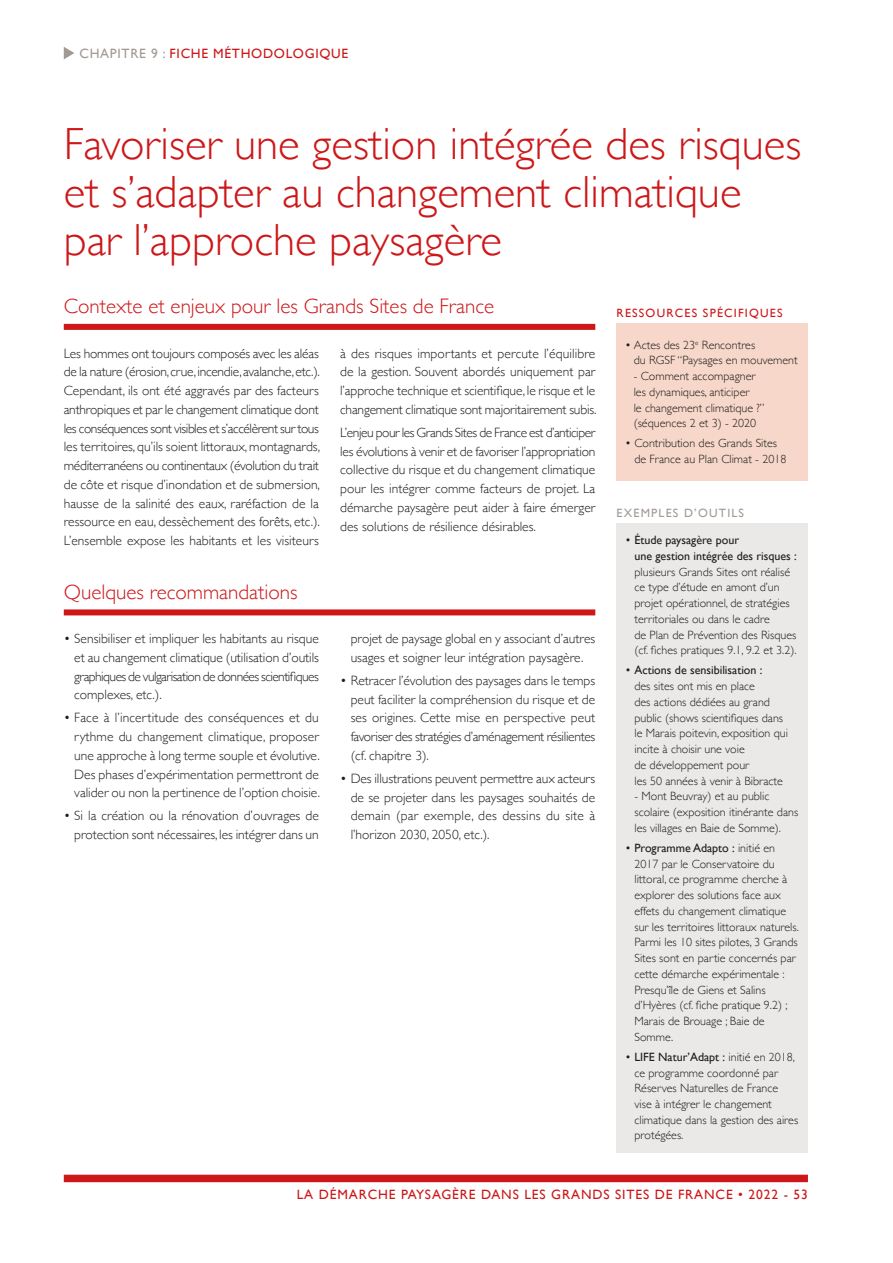
<style>
.page{position:relative;width:893px;height:1263px;background:#fff}
.page>*{position:absolute;margin:0;border:0;box-sizing:border-box;transform-origin:0 0}
.t1{font:300 45px/48px "Gill Sans";color:#cd1719}
.t2{font:300 21px "Gill Sans";color:#cd1719}
.t3{font:300 13.5px/18.8px "Gill Sans";color:#1d1d1b;text-align:justify}
.t4{font:13.5px "Gill Sans";letter-spacing:.065em;color:#cd1719}
.t5{font:300 12px/15.8px "Gill Sans";color:#1d1d1b}
.t6{font:12px/15.8px "Gill Sans";color:#1d1d1b}
.t7{font:12px "Gill Sans";letter-spacing:.1em;color:#cd1719}
.t8{font:12px "Gill Sans";letter-spacing:.1em;color:#a29995}
.s1{color:#a29995}
.s2{font-weight:300}
.s3{font-weight:400}
</style>
<div class="page">
<div style="left:64px;top:1175px;width:744px;height:7px;background:#cd1719"></div>
<svg style="left:64px;top:47px;width:10px;height:12px"></svg>
<div style="left:64px;top:324px;width:531px;height:6px;background:#cd1719"></div>
<div style="left:64px;top:609px;width:531px;height:6px;background:#cd1719"></div>
<div style="left:617px;top:323px;width:191px;height:157px;background:#f6d7ca"></div>
<div style="left:617px;top:523px;width:191px;height:629px;background:#ebe8e8"></div>
<p class="t4" style="left:80px;top:45px;width:270px"><span class="s1">CHAPITRE 9 :</span> FICHE MÉTHODOLOGIQUE</p>
<h1 class="t1" style="left:64px;top:118px;width:739px">Favoriser une gestion intégrée des risques et s’adapter au changement climatique par l’approche paysagère</h1>
<h2 class="t2" style="left:64px;top:290px;width:432px">Contexte et enjeux pour les Grands Sites de France</h2>
<p class="t3" style="left:64px;top:343px;width:258px">Les hommes ont toujours composés avec les aléas de la nature (érosion, crue, incendie, avalanche, etc.).<br>Cependant, ils ont été aggravés par des facteurs anthropiques et par le changement climatique dont les conséquences sont visibles et s’accélèrent sur tous les territoires, qu’ils soient littoraux, montagnards, méditerranéens ou continentaux (évolution du trait de côte et risque d’inondation et de submersion, hausse de la salinité des eaux, raréfaction de la ressource en eau, dessèchement des forêts, etc.).<br>L’ensemble expose les habitants et les visiteurs</p>
<p class="t3" style="left:340px;top:343px;width:258px">à des risques importants et percute l’équilibre de la gestion. Souvent abordés uniquement par l’approche technique et scientifique, le risque et le changement climatique sont majoritairement subis.</p>
<p class="t7" style="left:617px;top:306px;width:167px">RESSOURCES SPÉCIFIQUES</p>
<p class="t5" style="left:634px;top:336px;width:166px;text-indent:-9px">• Actes des 23<sup>e</sup> Rencontres<br>du RGSF “Paysages en mouvement</p>
<p class="t5" style="left:634px;top:368px;width:132px">- Comment accompagner les dynamiques, anticiper<br>le changement climatique ?” (séquences 2 et 3) - 2020</p>
<p class="t5" style="left:634px;top:435px;width:153px;text-indent:-9px">• Contribution des Grands Sites de France au Plan Climat - 2018</p>
<p class="t3" style="left:340px;top:422px;width:257px">L’enjeu pour les Grands Sites de France est d’anticiper les évolutions à venir et de favoriser l’appropriation collective du risque et du changement climatique pour les intégrer comme facteurs de projet. La démarche paysagère peut aider à faire émerger des solutions de résilience désirables.</p>
<p class="t8" style="left:617px;top:505px;width:129px">EXEMPLES D’OUTILS</p>
<p class="t6" style="left:634px;top:532px;width:164px;text-indent:-9px"><span class="s2">•</span> Étude paysagère pour<br>une gestion intégrée des risques :</p>
<p class="t5" style="left:634px;top:563px;width:164px">plusieurs Grands Sites ont réalisé ce type d’étude en amont d’un projet opérationnel, de stratégies territoriales ou dans le cadre<br>de Plan de Prévention des Risques (cf. fiches pratiques 9.1, 9.2 et 3.2).</p>
<p class="t5" style="left:634px;top:662px;width:155px;text-indent:-9px">• <span class="s3">Actions de sensibilisation :<br></span>des sites ont mis en place<br>des actions dédiées au grand public (shows scientifiques dans le Marais poitevin, exposition qui incite à choisir une voie<br>de développement pour<br>les 50 années à venir à Bibracte</p>
<p class="t5" style="left:634px;top:788px;width:165px">- Mont Beuvray) et au public scolaire (exposition itinérante dans les villages en Baie de Somme).</p>
<p class="t5" style="left:634px;top:839px;width:166px;text-indent:-9px">• <span class="s3">Programme Adapto :</span> initié en<br>2017 par le Conservatoire du littoral, ce programme cherche à explorer des solutions face aux effets du changement climatique sur les territoires littoraux naturels.<br>Parmi les 10 sites pilotes, 3 Grands<br>Sites sont en partie concernés par cette démarche expérimentale :<br>Presqu’île de Giens et Salins d’Hyères (cf. fiche pratique 9.2) ;<br>Marais de Brouage ; Baie de<br>Somme.</p>
<p class="t5" style="left:634px;top:1048px;width:165px;text-indent:-9px">• <span class="s3">LIFE Natur’Adapt :</span> initié en 2018, ce programme coordonné par<br>Réserves Naturelles de France vise à intégrer le changement climatique dans la gestion des aires protégées.</p>
<h2 class="t2" style="left:64px;top:575px;width:235px">Quelques recommandations</h2>
<p class="t3" style="left:74px;top:629px;width:246px;text-indent:-11px">• Sensibiliser et impliquer les habitants au risque et au changement climatique (utilisation d’outils graphiques de vulgarisation de données scientifiques complexes, etc.).</p>
<p class="t3" style="left:74px;top:708px;width:247px;text-indent:-11px">• Face à l’incertitude des conséquences et du rythme du changement climatique, proposer une approche à long terme souple et évolutive.<br>Des phases d’expérimentation permettront de valider ou non la pertinence de l’option choisie.</p>
<p class="t3" style="left:64px;top:806px;width:257px;text-align:right">• Si la création ou la rénovation d’ouvrages de protection sont nécessaires, les intégrer dans un</p>
<p class="t3" style="left:351px;top:629px;width:246px">projet de paysage global en y associant d’autres usages et soigner leur intégration paysagère.</p>
<p class="t3" style="left:351px;top:670px;width:246px;text-indent:-11px">• Retracer l’évolution des paysages dans le temps peut faciliter la compréhension du risque et de ses origines. Cette mise en perspective peut favoriser des stratégies d’aménagement résilientes (cf. chapitre 3).</p>
<p class="t3" style="left:351px;top:768px;width:246px;text-indent:-11px">• Des illustrations peuvent permettre aux acteurs de se projeter dans les paysages souhaités de demain (par exemple, des dessins du site à l’horizon 2030, 2050, etc.).</p>
<p class="t4" style="left:297px;top:1187px;width:513px">LA DÉMARCHE PAYSAGÈRE DANS LES GRANDS SITES DE FRANCE • 2022 - 53</p>
</div>
